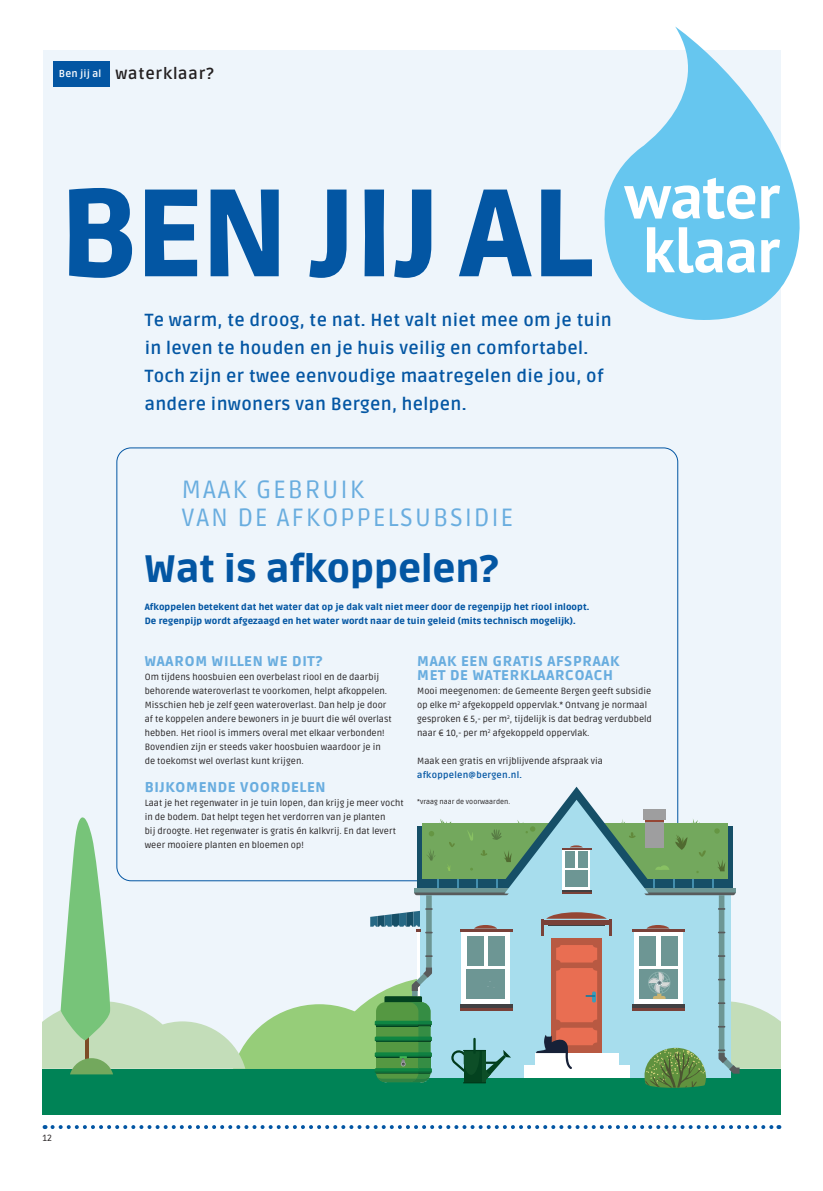
<style>
.page{position:relative;width:823px;height:1191px;background:#fff}
.page>*{position:absolute;margin:0;border:0;box-sizing:border-box;transform-origin:0 0}
.t1{font:900 38px "Ruda";color:#0356a3}
.t2{font:25px "Ruda";letter-spacing:.07em;color:#69addf}
.t3{font:700 17.5px/28px "Ruda";letter-spacing:.02em;color:#0356a3}
.t4{font:700 16px "Ruda";letter-spacing:.05em;color:#231f20}
.t5{font:900 14px/14px "Ruda";letter-spacing:.05em;color:#69addf}
.t6{font:700 10px "Ruda";letter-spacing:.01em;color:#fff}
.t7{font:9px/14px "Ruda";letter-spacing:.005em;color:#231f20}
.t8{font:900 9px/14px "Ruda";letter-spacing:.01em;color:#0356a3}
.t9{font:7px "Ruda";letter-spacing:.005em;color:#231f20}
.s1{font-weight:700;color:#0356a3}
</style>
<div class="page">
<div style="left:43px;top:50px;width:737px;height:1064px;background:#eef5fb"></div>
<svg style="left:52px;top:1125px;width:727px;height:4px"></svg>
<div style="left:53px;top:61px;width:57px;height:25px;background:#0356a3"></div>
<svg style="left:604px;top:27px;width:195px;height:293px;fill:#66c6ef"></svg>
<svg style="left:69px;top:188px;width:522px;height:90px"></svg>
<div style="left:43px;top:1068px;width:737px;height:46px;background:#008356"></div>
<svg style="left:43px;top:786px;width:737px;height:302px"></svg>
<p class="t6" style="left:59px;top:68px;width:44px">Ben jij al</p>
<p class="t4" style="left:115px;top:65px;width:100px">waterklaar?</p>
<p class="t3" style="left:145px;top:306px;width:468px">Te warm, te droog, te nat. Het valt niet mee om je tuin in leven te houden en je huis veilig en comfortabel.<br>Toch zijn er twee eenvoudige maatregelen die jou, of andere inwoners van Bergen, helpen.</p>
<p class="t2" style="left:181px;top:475px;width:184px">MAAK GEBRUIK</p>
<p class="t2" style="left:181px;top:503px;width:333px">VAN DE AFKOPPELSUBSIDIE</p>
<p class="t1" style="left:145px;top:547px;width:355px">Wat is afkoppelen?</p>
<p class="t8" style="left:145px;top:600px;width:446px">Afkoppelen betekent dat het water dat op je dak valt niet meer door de regenpijp het riool inloopt.<br>De regenpijp wordt afgezaagd en het water wordt naar de tuin geleid (mits technisch mogelijk).</p>
<p class="t5" style="left:145px;top:654px;width:179px">WAAROM WILLEN WE DIT?</p>
<p class="t7" style="left:145px;top:670px;width:248px">Om tijdens hoosbuien een overbelast riool en de daarbij behorende wateroverlast te voorkomen, helpt afkoppelen.<br>Misschien heb je zelf geen wateroverlast. Dan help je door af te koppelen andere bewoners in je buurt die wél overlast hebben. Het riool is immers overal met elkaar verbonden!<br>Bovendien zijn er steeds vaker hoosbuien waardoor je in de toekomst wel overlast kunt krijgen.</p>
<p class="t5" style="left:145px;top:780px;width:182px">BIJKOMENDE VOORDELEN</p>
<p class="t7" style="left:145px;top:796px;width:260px">Laat je het regenwater in je tuin lopen, dan krijg je meer vocht in de bodem. Dat helpt tegen het verdorren van je planten<br>bij droogte. Het regenwater is gratis én kalkvrij. En dat levert weer mooiere planten en bloemen op!</p>
<p class="t5" style="left:417px;top:654px;width:204px">MAAK EEN GRATIS AFSPRAAK<br>MET DE WATERKLAARCOACH</p>
<p class="t7" style="left:417px;top:684px;width:236px">Mooi meegenomen: de Gemeente Bergen geeft subsidie op elke m<sup>2</sup> afgekoppeld oppervlak.* Ontvang je normaal gesproken € 5,- per m<sup>2</sup>, tijdelijk is dat bedrag verdubbeld</p>
<p class="t7" style="left:417px;top:726px;width:174px">naar € 10,- per m<sup>2</sup> afgekoppeld oppervlak.</p>
<p class="t7" style="left:417px;top:754px;width:187px">Maak een gratis en vrijblijvende afspraak via <span class="s1">afkoppelen@bergen.nl.</span></p>
<p class="t9" style="left:417px;top:797px;width:95px">*vraag naar de voorwaarden.</p>
<p class="t7" style="left:43px;top:1131px;width:11px">12</p>
</div>
